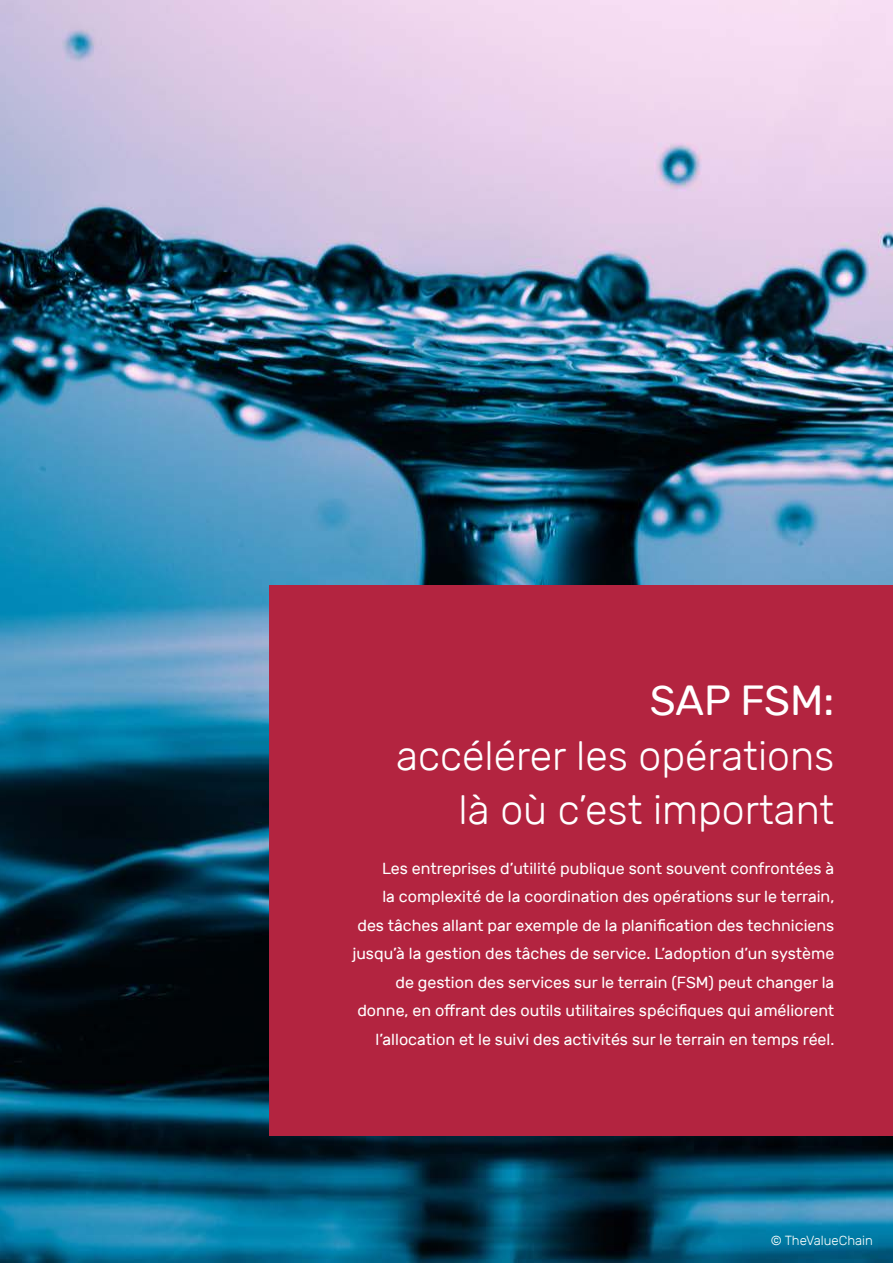
<style>
.page{position:relative;width:893px;height:1263px;background:#fff}
.page>*{position:absolute;margin:0;border:0;box-sizing:border-box;transform-origin:0 0}
.t1{font:42px "Rubik";letter-spacing:-.005em;color:#fff}
.t2{font:300 40.95px/53.4px "Rubik";color:#fff;text-align:right}
.t3{font:16.05px/28.5px "Rubik";color:#fff;text-align:right}
.t4{font:300 13.2px "Rubik";color:#fff}
</style>
<div class="page">
<img style="left:0;top:0;width:893px;height:1263px">
<div style="left:269px;top:585px;width:624px;height:550px;background:#b32440"></div>
<h1 class="t1" style="left:650px;top:677px;width:186px">SAP FSM:</h1>
<h2 class="t2" style="left:396px;top:729px;width:440px">accélérer les opérations là où c’est important</h2>
<p class="t3" style="left:352px;top:854px;width:483px">Les entreprises d’utilité publique sont souvent confrontées à<br>la complexité de la coordination des opérations sur le terrain, des tâches allant par exemple de la planification des techniciens jusqu’à la gestion des tâches de service. L’adoption d’un système de gestion des services sur le terrain (FSM) peut changer la donne, en offrant des outils utilitaires spécifiques qui améliorent l’allocation et le suivi des activités sur le terrain en temps réel.</p>
<p class="t4" style="left:771px;top:1233px;width:104px">© TheValueChain</p>
</div>
